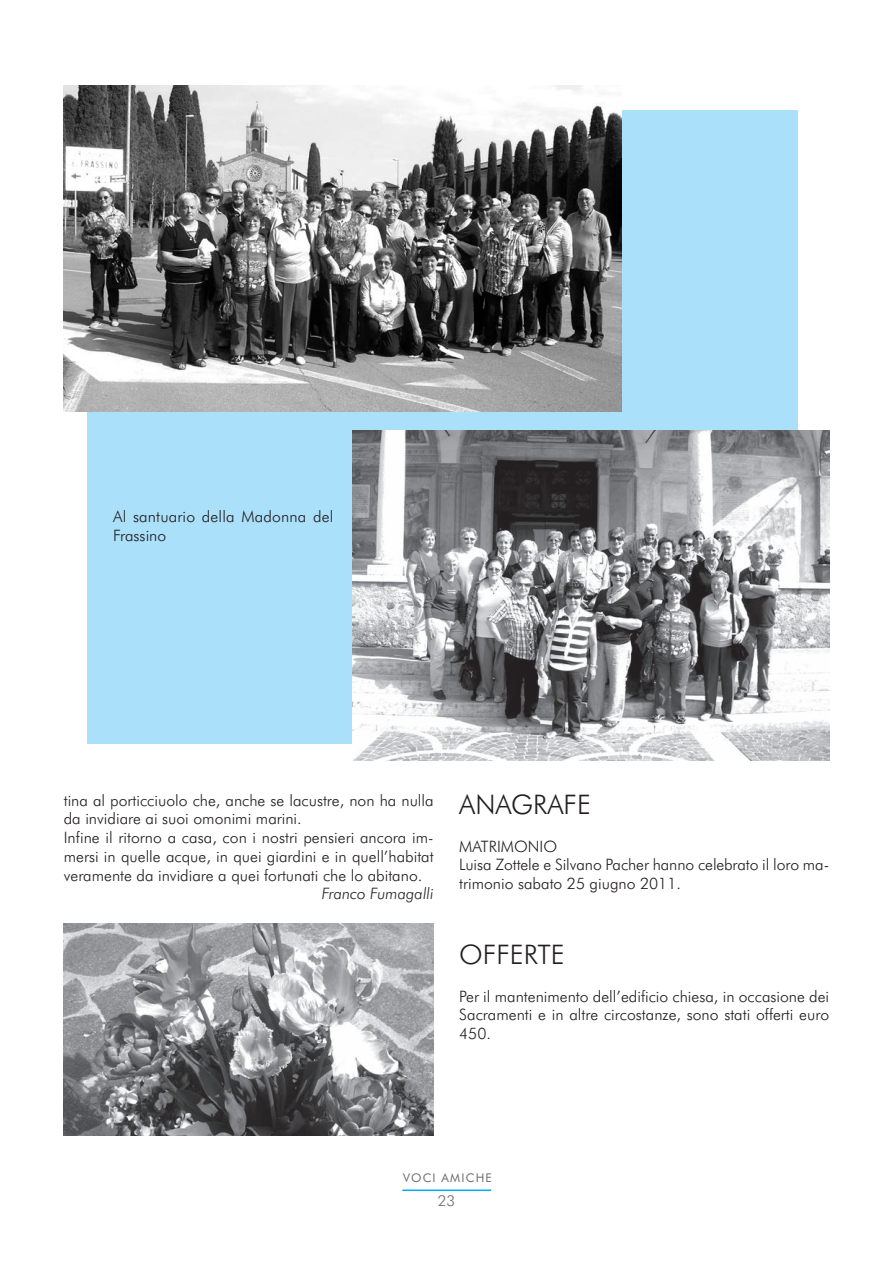
<style>
.page{position:relative;width:893px;height:1263px;background:#fff}
.page>*{position:absolute;margin:0;border:0;box-sizing:border-box;transform-origin:0 0}
.t1{font:300 27px "Futura BT";color:#231f20}
.t2{font:300 15.75px/18.8px "Futura BT";color:#231f20}
.t3{font:italic 300 15.75px "Futura BT";color:#231f20}
.t4{font:300 15px "Futura BT";color:#6c6d70}
.t5{font:12px "Futura BT";letter-spacing:.1em;color:#6c6d70}
</style>
<div class="page">
<hr style="left:402px;top:1189px;width:89px;height:2px;background:#00aeef">
<div style="left:88px;top:111px;width:710px;height:633px;background:#aae0f9"></div>
<img style="left:64px;top:85px;width:557px;height:326px">
<img style="left:353px;top:430px;width:476px;height:330px">
<img style="left:64px;top:923px;width:370px;height:212px">
<p class="t2" style="left:113px;top:507px;width:222px">Al santuario della Madonna del<br>Frassino</p>
<p class="t2" style="left:64px;top:791px;width:371px">tina al porticciuolo che, anche se lacustre, non ha nulla da invidiare ai suoi omonimi marini.<br>Infine il ritorno a casa, con i nostri pensieri ancora im&shy;mersi in quelle acque, in quei giardini e in quell’habitat veramente da invidiare a quei fortunati che lo abitano.</p>
<p class="t3" style="left:322px;top:885px;width:113px">Franco Fumagalli</p>
<h1 class="t1" style="left:459px;top:789px;width:133px">ANAGRAFE</h1>
<p class="t2" style="left:459px;top:837px;width:371px">MATRIMONIO<br>Luisa Zottele e Silvano Pacher hanno celebrato il loro ma&shy;trimonio sabato 25 giugno 2011.</p>
<h1 class="t1" style="left:459px;top:939px;width:107px">OFFERTE</h1>
<p class="t2" style="left:459px;top:987px;width:371px;text-align:justify">Per il mantenimento dell’edificio chiesa, in occasione dei Sacramenti e in altre circostanze, sono stati offerti euro 450.</p>
<p class="t5" style="left:403px;top:1171px;width:90px">VOCI AMICHE</p>
<p class="t4" style="left:438px;top:1192px;width:19px">23</p>
</div>
